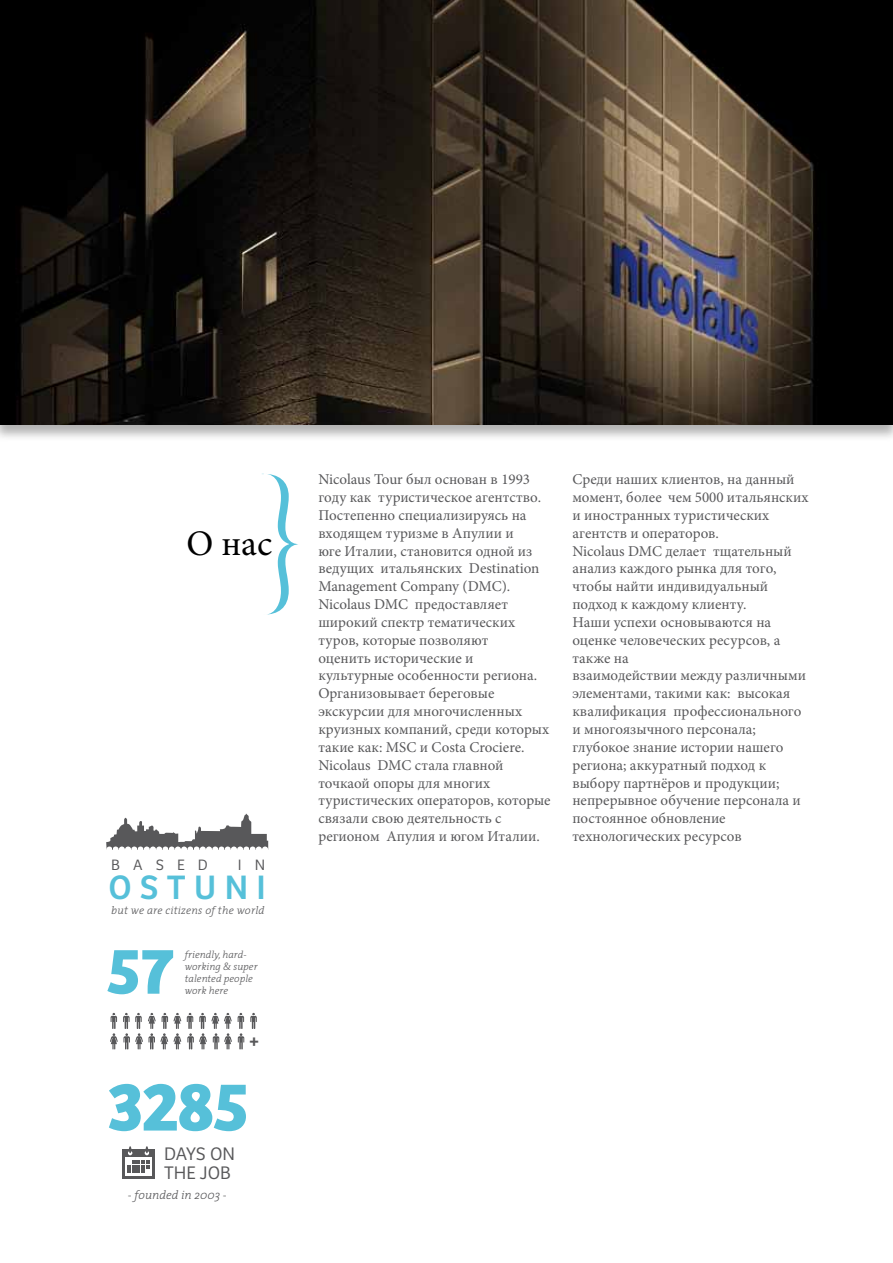
<style>
.page{position:relative;width:893px;height:1263px;background:#fff}
.page>*{position:absolute;margin:0;border:0;box-sizing:border-box;transform-origin:0 0}
.t1{font:700 71.1px "Bree";color:#56c0d9}
.t2{font:700 67.5px "Bree";color:#56c0d9}
.t3{font:36px "Minion Pro";color:#000}
.t4{font:35.25px "Bree";letter-spacing:.24em;color:#56c0d9}
.t5{font:20.1px "Bree";color:#58585a}
.t6{font:300 18.9px/18.6px "Bree";color:#58585a}
.t7{font:300 15.6px "Bree";letter-spacing:.84em;color:#58585a}
.t8{font:15px/17.9px "Minion Pro";color:#58585a}
.t9{font:italic 300 12.15px "The Serif";color:#58585a}
.t10{font:italic 300 10.95px "The Serif";letter-spacing:.02em;color:#58585a}
.t11{font:italic 300 10.05px/12.1px "The Serif";color:#58585a}
</style>
<div class="page">
<svg style="left:110px;top:1013px;width:71px;height:37px"></svg>
<svg style="left:187px;top:1013px;width:45px;height:37px"></svg>
<svg style="left:238px;top:1013px;width:6px;height:36px"></svg>
<svg style="left:250px;top:1013px;width:7px;height:16px"></svg>
<svg style="left:122px;top:1149px;width:32px;height:30px"></svg>
<svg style="left:125px;top:1157px;width:26px;height:18px"></svg>
<svg style="left:127px;top:1161px;width:22px;height:12px"></svg>
<svg style="left:128px;top:1146px;width:4px;height:9px"></svg>
<svg style="left:145px;top:1146px;width:4px;height:9px"></svg>
<svg style="left:106px;top:813px;width:162px;height:37px"></svg>
<div style="left:0;top:0;width:893px;height:442px;background:#000;opacity:.3"></div>
<img style="left:0;top:0;width:893px;height:424px">
<svg style="left:262px;top:474px;width:36px;height:141px"></svg>
<h3 class="t3" style="left:186px;top:519px;width:87px">О нас</h3>
<p class="t7" style="left:111px;top:856px;width:98px">BASED</p>
<p class="t7" style="left:238px;top:856px;width:29px">I N</p>
<h3 class="t4" style="left:108px;top:867px;width:159px">OSTUNI</h3>
<p class="t10" style="left:111px;top:901px;width:155px">but we are citizens of the world</p>
<h2 class="t2" style="left:106px;top:930px;width:69px">57</h2>
<p class="t11" style="left:185px;top:948px;width:74px">friendly, hard&shy;working &amp; super talented people</p>
<p class="t11" style="left:185px;top:984px;width:45px">work here</p>
<h3 class="t5" style="left:249px;top:1030px;width:12px">+</h3>
<h1 class="t1" style="left:107px;top:1064px;width:144px">3285</h1>
<p class="t6" style="left:164px;top:1145px;width:72px">DAYS ON<br>THE JOB</p>
<p class="t9" style="left:128px;top:1185px;width:101px">- founded in 2003 -</p>
<p class="t8" style="left:318px;top:470px;width:234px">Nicolaus Tour был основан в 1993 году как туристическое агентство.<br>Постепенно специализируясь на входящем туризме в Апулии и<br>юге Италии, становится одной из ведущих итальянских Destination<br>Management Company (DMC).<br>Nicolaus DMC предоставляет широкий спектр тематических туров, которые позволяют<br>оценить исторические и культурные особенности региона.<br>Организовывает береговые экскурсии для многочисленных круизных компаний, среди которых такие как: MSC и Costa Crociere.<br>Nicolaus DMC стала главной точкаой опоры для многих туристических операторов, которые связали свою деятельность с регионом Апулия и югом Италии.</p>
<p class="t8" style="left:572px;top:470px;width:238px">Среди наших клиентов, на данный момент, более чем 5000 итальянских и иностранных туристических агентств и операторов.<br>Nicolaus DMC делает тщательный анализ каждого рынка для того, чтобы найти индивидуальный подход к каждому клиенту.<br>Наши успехи основываются на оценке человеческих ресурсов, а также на<br>взаимодействии между различными элементами, такими как: высокая квалификация профессионального и многоязычного персонала; глубокое знание истории нашего региона; аккуратный подход к выбору партнёров и продукции; непрерывное обучение персонала и постоянное обновление технологических ресурсов</p>
</div>
